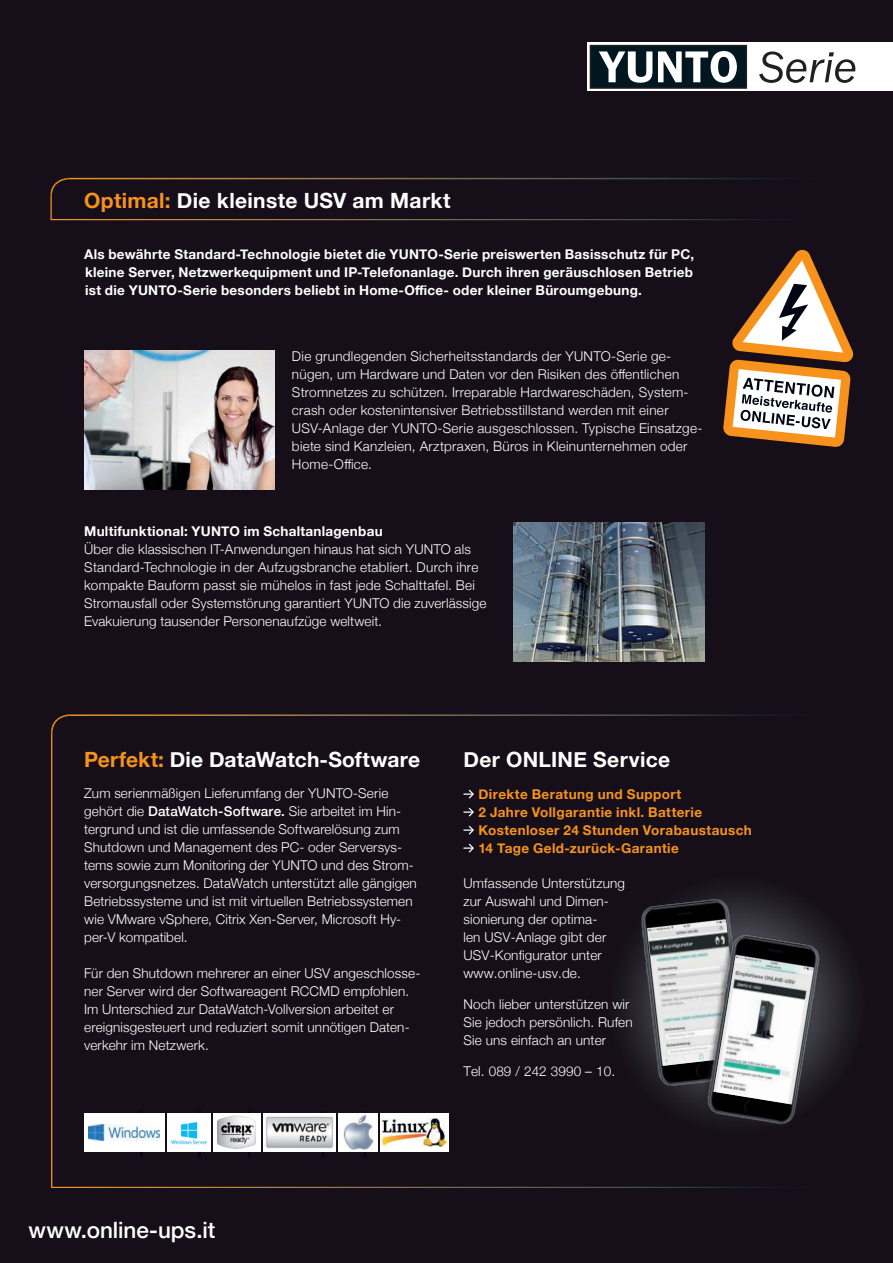
<style>
.page{position:relative;width:893px;height:1263px;background:#160f19}
.page>*{position:absolute;margin:0;border:0;box-sizing:border-box;transform-origin:0 0}
.t1{font:500 22.5px "Helvetica Neue";color:#fff}
.t2{font:700 21px "Helvetica Neue";letter-spacing:.015em;color:#fff}
.t3{font:300 13.5px/18px "Helvetica Neue";letter-spacing:.015em;color:#fff}
.t4{font:700 13.5px/18px "Helvetica Neue";letter-spacing:.02em;color:#fff;text-align:justify}
.t5{font:700 13.5px/18px "Helvetica Neue";letter-spacing:.03em;color:#f7931d}
.s1{color:#f7931d}
.s2{font-weight:500}
</style>
<div class="page">
<img style="left:622px;top:892px;width:231px;height:220px">
<img style="left:629px;top:890px;width:131px;height:206px">
<img style="left:647px;top:919px;width:94px;height:147px">
<img style="left:694px;top:924px;width:140px;height:201px">
<img style="left:713px;top:955px;width:101px;height:149px">
<svg style="left:51px;top:714px;width:19px;height:19px"></svg>
<img style="left:51px;top:733px;width:2px;height:455px">
<img style="left:52px;top:1186px;width:727px;height:2px">
<img style="left:841px;top:892px;width:2px;height:220px">
<img style="left:70px;top:714px;width:707px;height:2px">
<svg style="left:50px;top:178px;width:20px;height:19px"></svg>
<img style="left:50px;top:197px;width:2px;height:23px">
<img style="left:51px;top:219px;width:728px;height:1px">
<img style="left:69px;top:178px;width:710px;height:1px">
<img style="left:514px;top:523px;width:190px;height:138px">
<img style="left:84px;top:350px;width:191px;height:140px">
<svg style="left:463px;top:789px;width:11px;height:10px"></svg>
<svg style="left:463px;top:807px;width:11px;height:10px"></svg>
<svg style="left:463px;top:825px;width:11px;height:10px"></svg>
<svg style="left:463px;top:843px;width:11px;height:10px"></svg>
<svg style="left:723px;top:250px;width:131px;height:197px"></svg>
<hr style="left:140px;top:1111px;width:3px;height:45px;background:#000614">
<hr style="left:198px;top:1111px;width:3px;height:45px;background:#000614">
<hr style="left:248px;top:1111px;width:2px;height:45px;background:#000614">
<hr style="left:322px;top:1111px;width:2px;height:45px;background:#000614">
<hr style="left:364px;top:1111px;width:2px;height:45px;background:#000614">
<div style="left:587px;top:43px;width:306px;height:48px;background:#fff"></div>
<div style="left:590px;top:46px;width:156px;height:42px;background:#001621"></div>
<div style="left:590px;top:45px;width:157px;height:44px;border:2px solid #221f1f"></div>
<svg style="left:759px;top:52px;width:96px;height:31px"></svg>
<svg style="left:599px;top:51px;width:138px;height:32px"></svg>
<div style="left:213px;top:1113px;width:47px;height:38px;background:#fff"></div>
<img style="left:217px;top:1115px;width:39px;height:34px">
<div style="left:263px;top:1113px;width:72px;height:38px;background:#fff"></div>
<img style="left:264px;top:1115px;width:70px;height:34px">
<div style="left:380px;top:1113px;width:69px;height:38px;background:#fff"></div>
<img style="left:382px;top:1118px;width:66px;height:28px">
<div style="left:338px;top:1113px;width:40px;height:38px;background:#fff"></div>
<img style="left:343px;top:1114px;width:31px;height:37px">
<div style="left:84px;top:1113px;width:81px;height:38px;background:#fff"></div>
<img style="left:89px;top:1125px;width:70px;height:15px">
<img style="left:167px;top:1113px;width:43px;height:38px">
<h2 class="t2" style="left:84px;top:188px;width:368px"><span class="s1">Optimal:</span> Die kleinste USV am Markt</h2>
<p class="t4" style="left:84px;top:245px;width:612px">Als bewährte Standard-Technologie bietet die YUNTO-Serie preiswerten Basisschutz für PC, kleine Server, Netzwerkequipment und IP-Telefonanlage. Durch ihren geräuschlosen Betrieb ist die YUNTO-Serie besonders beliebt in Home-Office- oder kleiner Büroumgebung.</p>
<p class="t3" style="left:292px;top:348px;width:412px">Die grundlegenden Sicherheitsstandards der YUNTO-Serie ge&shy;nügen, um Hardware und Daten vor den Risiken des öffentlichen Stromnetzes zu schützen. Irreparable Hardwareschäden, System&shy;crash oder kostenintensiver Betriebsstillstand werden mit einer USV-Anlage der YUNTO-Serie ausgeschlossen. Typische Einsatzge&shy;biete sind Kanzleien, Arztpraxen, Büros in Kleinunternehmen oder Home-Office.</p>
<p class="t4" style="left:84px;top:522px;width:300px">Multifunktional: YUNTO im Schaltanlagenbau</p>
<p class="t3" style="left:84px;top:540px;width:404px">Über die klassischen IT-Anwendungen hinaus hat sich YUNTO als Standard-Technologie in der Aufzugsbranche etabliert. Durch ihre kompakte Bauform passt sie mühelos in fast jede Schalttafel. Bei Stromausfall oder Systemstörung garantiert YUNTO die zuverlässige Evakuierung tausender Personenaufzüge weltweit.</p>
<h2 class="t2" style="left:84px;top:748px;width:337px"><span class="s1">Perfekt:</span> Die DataWatch-Software</h2>
<p class="t3" style="left:84px;top:785px;width:334px">Zum serienmäßigen Lieferumfang der YUNTO-Serie gehört die <span class="s2">DataWatch-Software.</span> Sie arbeitet im Hin&shy;tergrund und ist die umfassende Softwarelösung zum Shutdown und Management des PC- oder Serversys&shy;tems sowie zum Monitoring der YUNTO und des Strom&shy;versorgungsnetzes. DataWatch unterstützt alle gängigen Betriebssysteme und ist mit virtuellen Betriebssystemen wie VMware vSphere, Citrix Xen-Server, Microsoft Hy&shy;per-V kompatibel.</p>
<p class="t3" style="left:84px;top:965px;width:338px">Für den Shutdown mehrerer an einer USV angeschlosse&shy;ner Server wird der Softwareagent RCCMD empfohlen.<br>Im Unterschied zur DataWatch-Vollversion arbeitet er ereignisgesteuert und reduziert somit unnötigen Daten&shy;verkehr im Netzwerk.</p>
<h2 class="t2" style="left:463px;top:748px;width:208px">Der ONLINE Service</h2>
<p class="t5" style="left:478px;top:785px;width:275px">Direkte Beratung und Support<br>2 Jahre Vollgarantie inkl. Batterie Kostenloser 24 Stunden Vorabaustausch 14 Tage Geld-zurück-Garantie</p>
<p class="t3" style="left:463px;top:875px;width:163px">Umfassende Unterstützung zur Auswahl und Dimen&shy;sionierung der optima-<br>len USV-Anlage gibt der<br>USV-Konfigurator unter www.online-usv.de.</p>
<p class="t3" style="left:463px;top:995px;width:171px">Noch lieber unterstützen wir<br>Sie jedoch persönlich. Rufen<br>Sie uns einfach an unter</p>
<p class="t3" style="left:463px;top:1062px;width:153px">Tel. 089 / 242 3990 – 10.</p>
<h1 class="t1" style="left:28px;top:1221px;width:188px">www.online-ups.it</h1>
</div>
